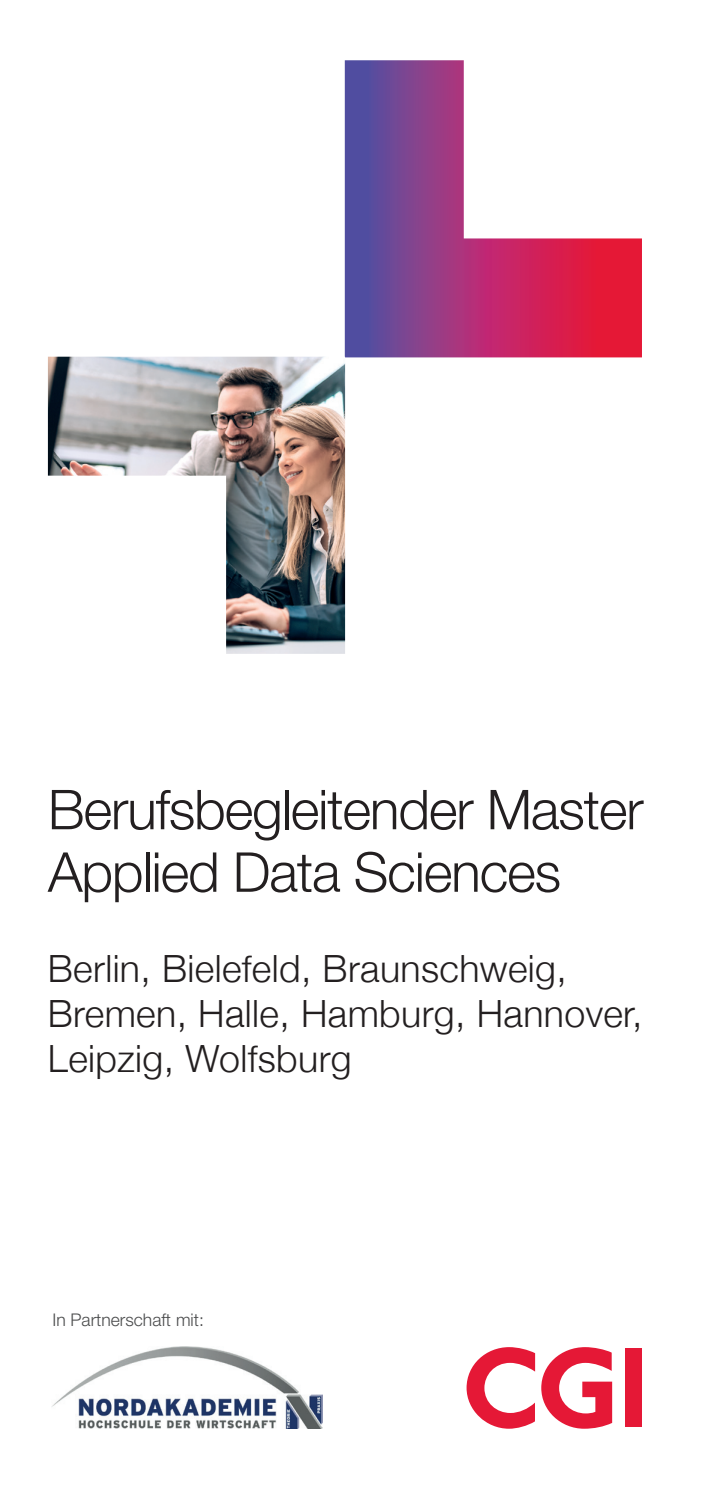
<style>
.page{position:relative;width:702px;height:1489px;background:#fff}
.page>*{position:absolute;margin:0;border:0;box-sizing:border-box;transform-origin:0 0}
.t1{font:300 55px/62.5px "Helvetica Neue";letter-spacing:-.02em;color:#231f20}
.t2{font:300 37.5px/45px "Helvetica Neue";letter-spacing:.01em;color:#231f20}
.t3{font:300 17.5px "Helvetica Neue LT Std";color:#4b4c4d}
</style>
<div class="page">
<svg style="left:345px;top:60px;width:297px;height:297px"></svg>
<img style="left:48px;top:356px;width:297px;height:297px">
<img style="left:51px;top:1346px;width:272px;height:82px">
<svg style="left:466px;top:1347px;width:69px;height:81px"></svg>
<svg style="left:541px;top:1347px;width:71px;height:81px"></svg>
<div style="left:625px;top:1348px;width:17px;height:78px;background:#e51836"></div>
<h1 class="t1" style="left:48px;top:774px;width:597px">Berufsbegleitender Master<br>Applied Data Sciences</h1>
<p class="t2" style="left:48px;top:943px;width:596px">Berlin, Bielefeld, Braunschweig,<br>Bremen, Halle, Hamburg, Hannover,<br>Leipzig, Wolfsburg</p>
<p class="t3" style="left:52px;top:1308px;width:153px">In Partnerschaft mit:</p>
</div>
